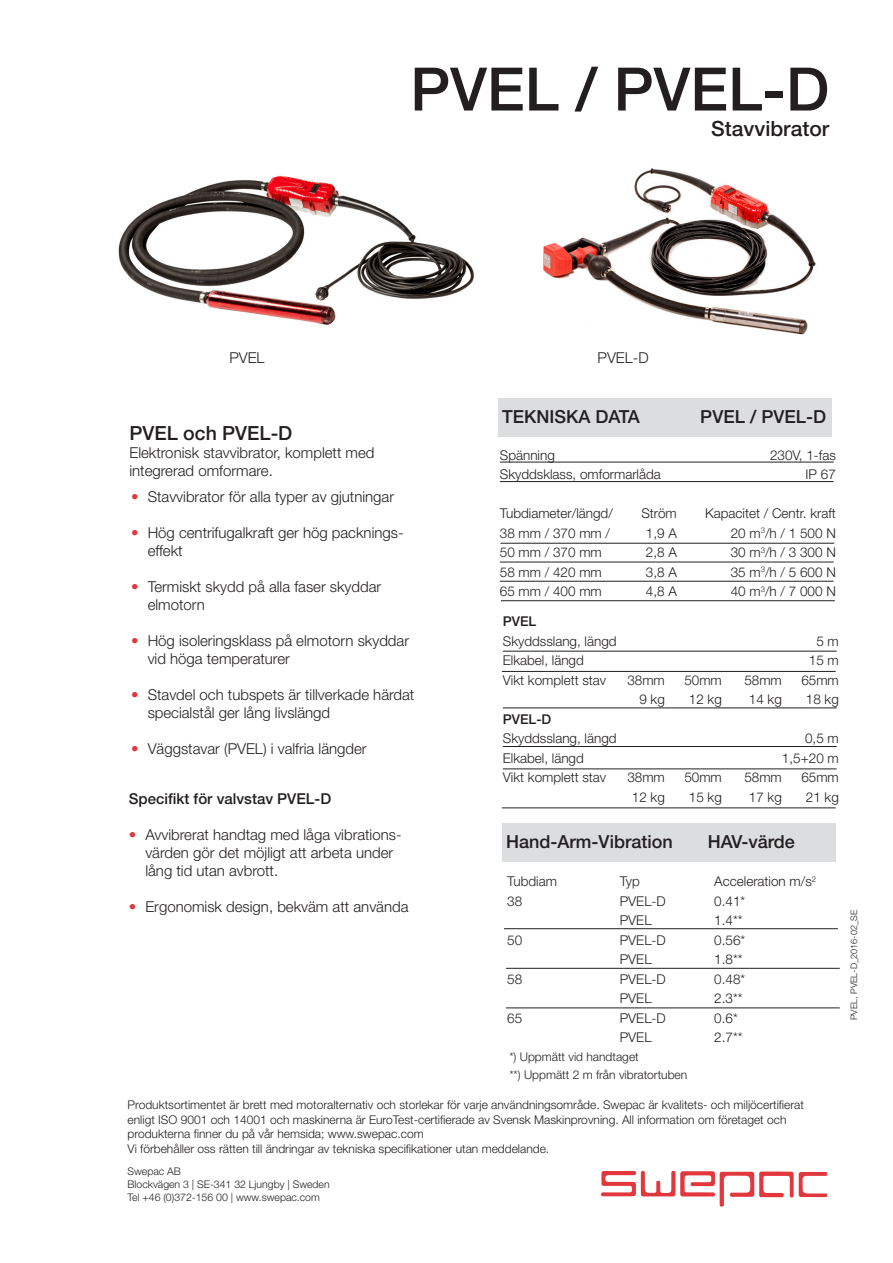
<style>
.page{position:relative;width:893px;height:1263px;background:#fff}
.page>*{position:absolute;margin:0;border:0;box-sizing:border-box;transform-origin:0 0}
.t1{font:500 60px "Helvetica Neue";color:#231f20}
.t2{font:500 21px "Helvetica Neue";color:#231f20}
.t3{font:500 19.5px "Helvetica Neue";color:#231f20}
.t4{font:500 18px "Helvetica Neue";color:#231f20}
.t5{font:300 15px/18px "Helvetica Neue";color:#231f20}
.t6{font:500 15px "Helvetica Neue";color:#231f20}
.t7{font:300 13.5px "Helvetica Neue";color:#231f20}
.t8{font:500 13.5px "Helvetica Neue";color:#231f20}
.t9{font:300 12px/14.4px "Helvetica Neue";color:#231f20}
.t10{font:300 10.5px "Helvetica Neue";color:#231f20}
.t11{font:300 9px "Helvetica Neue";color:#231f20}
.s1{color:#e1373d}
</style>
<div class="page">
<img style="left:543px;top:168px;width:274px;height:167px">
<img style="left:118px;top:175px;width:356px;height:150px">
<svg style="left:601px;top:1171px;width:226px;height:35px"></svg>
<div style="left:502px;top:823px;width:334px;height:38px;background:#dcdddf"></div>
<hr style="left:504px;top:928px;width:334px;height:1px;background:#231f20">
<hr style="left:506px;top:968px;width:334px;height:1px;background:#231f20">
<hr style="left:506px;top:1007px;width:334px;height:1px;background:#231f20">
<div style="left:498px;top:398px;width:333px;height:39px;background:#dcdddf"></div>
<hr style="left:500px;top:462px;width:334px;height:1px;background:#231f20">
<hr style="left:500px;top:481px;width:334px;height:1px;background:#231f20">
<hr style="left:500px;top:543px;width:334px;height:1px;background:#231f20">
<hr style="left:500px;top:562px;width:334px;height:1px;background:#231f20">
<hr style="left:500px;top:581px;width:333px;height:1px;background:#231f20">
<hr style="left:501px;top:600px;width:334px;height:1px;background:#231f20">
<hr style="left:502px;top:671px;width:334px;height:1px;background:#231f20">
<hr style="left:503px;top:768px;width:334px;height:1px;background:#231f20">
<hr style="left:503px;top:651px;width:334px;height:1px;background:#231f20">
<hr style="left:503px;top:746px;width:334px;height:1px;background:#231f20">
<hr style="left:503px;top:707px;width:334px;height:1px;background:#231f20">
<hr style="left:502px;top:807px;width:334px;height:1px;background:#231f20">
<p class="t1" style="left:410px;top:53px;width:420px">PVEL / PVEL-D</p>
<p class="t2" style="left:711px;top:116px;width:119px">Stavvibrator</p>
<p class="t5" style="left:229px;top:348px;width:37px">PVEL</p>
<p class="t5" style="left:598px;top:348px;width:53px">PVEL-D</p>
<p class="t4" style="left:502px;top:406px;width:139px">TEKNISKA DATA</p>
<p class="t4" style="left:700px;top:406px;width:127px">PVEL / PVEL-D</p>
<p class="t3" style="left:129px;top:422px;width:164px">PVEL och PVEL-D</p>
<p class="t5" style="left:129px;top:444px;width:247px">Elektronisk stavvibrator, komplett med integrerad omformare.</p>
<p class="t7" style="left:500px;top:447px;width:57px">Spänning</p>
<p class="t7" style="left:770px;top:447px;width:67px">230V, 1-fas</p>
<p class="t7" style="left:500px;top:466px;width:163px">Skyddsklass, omformarlåda</p>
<p class="t7" style="left:806px;top:466px;width:32px">IP 67</p>
<p class="t7" style="left:500px;top:505px;width:115px">Tubdiameter/längd/</p>
<p class="t7" style="left:641px;top:505px;width:37px">Ström</p>
<p class="t7" style="left:705px;top:505px;width:132px">Kapacitet / Centr. kraft</p>
<p class="t7" style="left:500px;top:525px;width:112px">38 mm / 370 mm /</p>
<p class="t7" style="left:646px;top:525px;width:33px">1,9 A</p>
<p class="t7" style="left:731px;top:525px;width:107px">20 m<sup>3</sup>/h / 1 500 N</p>
<p class="t7" style="left:500px;top:544px;width:104px">50 mm / 370 mm</p>
<p class="t7" style="left:646px;top:544px;width:33px">2,8 A</p>
<p class="t7" style="left:731px;top:544px;width:107px">30 m<sup>3</sup>/h / 3 300 N</p>
<p class="t7" style="left:500px;top:564px;width:104px">58 mm / 420 mm</p>
<p class="t7" style="left:646px;top:564px;width:33px">3,8 A</p>
<p class="t7" style="left:731px;top:564px;width:107px">35 m<sup>3</sup>/h / 5 600 N</p>
<p class="t7" style="left:500px;top:583px;width:104px">65 mm / 400 mm</p>
<p class="t7" style="left:646px;top:583px;width:33px">4,8 A</p>
<p class="t7" style="left:731px;top:583px;width:107px">40 m<sup>3</sup>/h / 7 000 N</p>
<p class="t5" style="left:131px;top:487px;width:264px"><span class="s1">•</span> Stavvibrator för alla typer av gjutningar</p>
<p class="t5" style="left:131px;top:523px;width:274px"><span class="s1">•</span> Hög centrifugalkraft ger hög packnings-</p>
<p class="t5" style="left:148px;top:541px;width:37px">effekt</p>
<p class="t5" style="left:131px;top:577px;width:252px"><span class="s1">•</span> Termiskt skydd på alla faser skyddar</p>
<p class="t5" style="left:148px;top:595px;width:59px">elmotorn</p>
<p class="t5" style="left:148px;top:631px;width:263px;text-indent:-16px"><span class="s1">•</span> Hög isoleringsklass på elmotorn skyddar vid höga temperaturer</p>
<p class="t5" style="left:148px;top:685px;width:268px;text-indent:-16px"><span class="s1">•</span> Stavdel och tubspets är tillverkade härdat specialstål ger lång livslängd</p>
<p class="t5" style="left:131px;top:739px;width:237px"><span class="s1">•</span> Väggstavar (PVEL) i valfria längder</p>
<p class="t6" style="left:129px;top:789px;width:204px">Specifikt för valvstav PVEL-D</p>
<p class="t5" style="left:145px;top:825px;width:258px;text-indent:-16px"><span class="s1">•</span> Avvibrerat handtag med låga vibrations&shy;värden gör det möjligt att arbeta under lång tid utan avbrott.</p>
<p class="t5" style="left:129px;top:897px;width:281px"><span class="s1">•</span> Ergonomisk design, bekväm att använda</p>
<p class="t8" style="left:503px;top:613px;width:35px">PVEL</p>
<p class="t7" style="left:503px;top:633px;width:115px">Skyddsslang, längd</p>
<p class="t7" style="left:816px;top:633px;width:24px">5 m</p>
<p class="t7" style="left:503px;top:652px;width:83px">Elkabel, längd</p>
<p class="t7" style="left:809px;top:652px;width:32px">15 m</p>
<p class="t7" style="left:503px;top:672px;width:105px">Vikt komplett stav</p>
<p class="t7" style="left:627px;top:672px;width:39px">38mm</p>
<p class="t7" style="left:684px;top:672px;width:39px">50mm</p>
<p class="t7" style="left:744px;top:672px;width:39px">58mm</p>
<p class="t7" style="left:801px;top:672px;width:39px">65mm</p>
<p class="t7" style="left:639px;top:691px;width:27px">9 kg</p>
<p class="t7" style="left:689px;top:691px;width:35px">12 kg</p>
<p class="t7" style="left:749px;top:691px;width:35px">14 kg</p>
<p class="t7" style="left:806px;top:691px;width:35px">18 kg</p>
<p class="t8" style="left:503px;top:711px;width:50px">PVEL-D</p>
<p class="t7" style="left:503px;top:730px;width:115px">Skyddsslang, längd</p>
<p class="t7" style="left:805px;top:730px;width:35px">0,5 m</p>
<p class="t7" style="left:503px;top:750px;width:83px">Elkabel, längd</p>
<p class="t7" style="left:782px;top:750px;width:58px">1,5+20 m</p>
<p class="t7" style="left:503px;top:769px;width:105px">Vikt komplett stav</p>
<p class="t7" style="left:627px;top:769px;width:39px">38mm</p>
<p class="t7" style="left:684px;top:769px;width:39px">50mm</p>
<p class="t7" style="left:744px;top:769px;width:39px">58mm</p>
<p class="t7" style="left:801px;top:769px;width:39px">65mm</p>
<p class="t7" style="left:632px;top:789px;width:35px">12 kg</p>
<p class="t7" style="left:689px;top:789px;width:35px">15 kg</p>
<p class="t7" style="left:749px;top:789px;width:35px">17 kg</p>
<p class="t7" style="left:806px;top:789px;width:35px">21 kg</p>
<p class="t4" style="left:506px;top:831px;width:168px">Hand-Arm-Vibration</p>
<p class="t4" style="left:708px;top:831px;width:89px">HAV-värde</p>
<p class="t7" style="left:507px;top:873px;width:51px">Tubdiam</p>
<p class="t7" style="left:620px;top:873px;width:22px">Typ</p>
<p class="t7" style="left:714px;top:873px;width:103px">Acceleration m/s<sup>2</sup></p>
<p class="t7" style="left:507px;top:892px;width:17px">38</p>
<p class="t7" style="left:620px;top:892px;width:48px">PVEL-D</p>
<p class="t7" style="left:714px;top:892px;width:33px">0.41*</p>
<p class="t7" style="left:620px;top:912px;width:33px">PVEL</p>
<p class="t7" style="left:714px;top:912px;width:30px">1.4**</p>
<p class="t7" style="left:507px;top:931px;width:17px">50</p>
<p class="t7" style="left:620px;top:931px;width:48px">PVEL-D</p>
<p class="t7" style="left:714px;top:931px;width:33px">0.56*</p>
<p class="t7" style="left:620px;top:951px;width:33px">PVEL</p>
<p class="t7" style="left:714px;top:951px;width:30px">1.8**</p>
<p class="t7" style="left:507px;top:970px;width:17px">58</p>
<p class="t7" style="left:620px;top:970px;width:48px">PVEL-D</p>
<p class="t7" style="left:714px;top:970px;width:33px">0.48*</p>
<p class="t7" style="left:620px;top:990px;width:33px">PVEL</p>
<p class="t7" style="left:714px;top:990px;width:30px">2.3**</p>
<p class="t7" style="left:507px;top:1009px;width:17px">65</p>
<p class="t7" style="left:620px;top:1009px;width:48px">PVEL-D</p>
<p class="t7" style="left:714px;top:1009px;width:25px">0.6*</p>
<p class="t7" style="left:620px;top:1029px;width:33px">PVEL</p>
<p class="t7" style="left:714px;top:1029px;width:30px">2.7**</p>
<p class="t9" style="left:509px;top:1049px;width:131px">*) Uppmätt vid handtaget</p>
<p class="t9" style="left:509px;top:1067px;width:179px">**) Uppmätt 2 m från vibratortuben</p>
<p class="t9" style="left:128px;top:1098px;width:678px">Produktsortimentet är brett med motoralternativ och storlekar för varje användningsområde. Swepac är kvalitets- och miljöcertifierat</p>
<p class="t9" style="left:128px;top:1112px;width:660px">enligt ISO 9001 och 14001 och maskinerna är EuroTest-certifierade av Svensk Maskinprovning. All information om företaget och produkterna finner du på vår hemsida; www.swepac.com</p>
<p class="t9" style="left:128px;top:1141px;width:423px">Vi förbehåller oss rätten till ändringar av tekniska specifikationer utan meddelande.</p>
<p class="t10" style="left:128px;top:1165px;width:55px">Swepac AB</p>
<p class="t10" style="left:128px;top:1178px;width:204px">Blockvägen 3 | SE-341 32 Ljungby | Sweden</p>
<p class="t10" style="left:128px;top:1190px;width:194px">Tel +46 (0)372-156 00 | www.swepac.com</p>
<p class="t11" style="left:848px;top:1020px;width:112px;rotate:-90deg">PVEL, PVEL-D_2016-02_SE</p>
</div>
